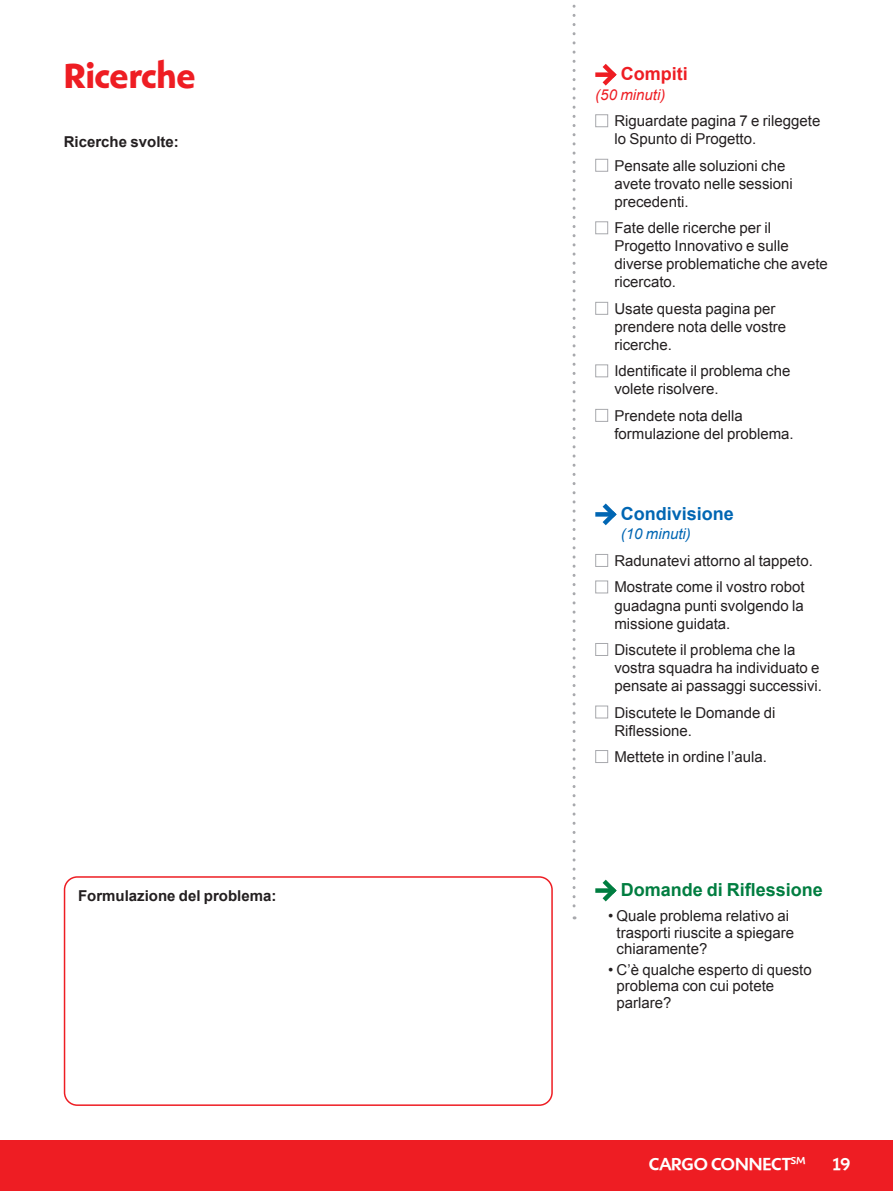
<style>
.page{position:relative;width:893px;height:1191px;background:#fff}
.page>*{position:absolute;margin:0;border:0;box-sizing:border-box;transform-origin:0 0}
.Header_24__right{font:700 36px "Shinn RR";color:#ee1d23}
.Subheader_Green{font:700 18px "Arial";color:#007d40}
.t1{font:500 18px "Shinn RR";color:#fff}
.Subheader_Blue{font:700 18px "Arial";color:#0166b3}
.Subheader_Red{font:700 18px "Arial";color:#ee1d23}
.Checkbox_txt_10{font:15px/18px "Arial";color:#231f20}
.Basic_Body_10__Bold{font:700 15px "Arial";color:#231f20}
.Subheader_Red-2{font:italic 15px "Arial";color:#ee1d23}
.Subheader_Blue-2{font:italic 15px "Arial";color:#0166b3}
</style>
<div class="page">
<div style="left:0;top:1140px;width:893px;height:51px;background:#ee1d23"></div>
<div style="left:64px;top:876px;width:489px;height:230px;border:2px solid #ee1d23;border-radius:13px"></div>
<div style="left:595px;top:72px;width:17px;height:5px;background:#ee1d23"></div>
<svg style="left:598px;top:64px;width:19px;height:22px"></svg>
<div style="left:595px;top:114px;width:13px;height:13px;border:1px solid #a8a9ad"></div>
<div style="left:595px;top:159px;width:13px;height:13px;border:1px solid #a8a9ad"></div>
<div style="left:595px;top:221px;width:13px;height:13px;border:1px solid #a8a9ad"></div>
<div style="left:595px;top:302px;width:13px;height:13px;border:1px solid #a8a9ad"></div>
<div style="left:595px;top:364px;width:13px;height:13px;border:1px solid #a8a9ad"></div>
<div style="left:595px;top:409px;width:13px;height:13px;border:1px solid #a8a9ad"></div>
<svg style="left:595px;top:512px;width:3px;height:4px"></svg>
<svg style="left:598px;top:503px;width:19px;height:23px"></svg>
<div style="left:595px;top:554px;width:13px;height:13px;border:1px solid #a8a9ad"></div>
<div style="left:595px;top:580px;width:13px;height:13px;border:1px solid #a8a9ad"></div>
<div style="left:595px;top:643px;width:13px;height:13px;border:1px solid #a8a9ad"></div>
<div style="left:595px;top:705px;width:13px;height:13px;border:1px solid #a8a9ad"></div>
<div style="left:595px;top:750px;width:13px;height:13px;border:1px solid #a8a9ad"></div>
<svg style="left:595px;top:888px;width:3px;height:4px"></svg>
<svg style="left:598px;top:879px;width:19px;height:23px"></svg>
<svg style="left:573px;top:4px;width:3px;height:915px"></svg>
<p class="Header_24__right" style="left:64px;top:54px;width:133px">Ricerche</p>
<p class="Subheader_Red" style="left:621px;top:62px;width:68px">Compiti</p>
<p class="Subheader_Red-2" style="left:595px;top:85px;width:72px">(50 minuti)</p>
<p class="Checkbox_txt_10" style="left:614px;top:112px;width:207px">Riguardate pagina 7 e rileggete lo Spunto di Progetto.</p>
<p class="Checkbox_txt_10" style="left:614px;top:157px;width:180px">Pensate alle soluzioni che avete trovato nelle sessioni precedenti.</p>
<p class="Checkbox_txt_10" style="left:614px;top:219px;width:215px">Fate delle ricerche per il<br>Progetto Innovativo e sulle diverse problematiche che avete ricercato.</p>
<p class="Checkbox_txt_10" style="left:614px;top:300px;width:173px">Usate questa pagina per prendere nota delle vostre ricerche.</p>
<p class="Checkbox_txt_10" style="left:614px;top:362px;width:177px">Identificate il problema che volete risolvere.</p>
<p class="Checkbox_txt_10" style="left:614px;top:407px;width:181px">Prendete nota della formulazione del problema.</p>
<p class="Basic_Body_10__Bold" style="left:64px;top:132px;width:117px">Ricerche svolte:</p>
<p class="Basic_Body_10__Bold" style="left:78px;top:886px;width:200px">Formulazione del problema:</p>
<p class="Subheader_Blue" style="left:621px;top:502px;width:115px">Condivisione</p>
<p class="Subheader_Blue-2" style="left:621px;top:524px;width:72px">(10 minuti)</p>
<p class="Checkbox_txt_10" style="left:614px;top:552px;width:200px">Radunatevi attorno al tappeto.</p>
<p class="Checkbox_txt_10" style="left:614px;top:578px;width:192px;text-align:justify">Mostrate come il vostro robot guadagna punti svolgendo la missione guidata.</p>
<p class="Checkbox_txt_10" style="left:614px;top:641px;width:209px">Discutete il problema che la vostra squadra ha individuato e pensate ai passaggi successivi.</p>
<p class="Checkbox_txt_10" style="left:614px;top:703px;width:162px">Discutete le Domande di<br>Riflessione.</p>
<p class="Checkbox_txt_10" style="left:614px;top:748px;width:154px">Mettete in ordine l’aula.</p>
<p class="Subheader_Green" style="left:621px;top:878px;width:204px">Domande di Riflessione</p>
<p class="Checkbox_txt_10" style="left:617px;top:907px;width:179px;line-height:16.5px;text-indent:-9px">• Quale problema relativo ai trasporti riuscite a spiegare chiaramente?</p>
<p class="Checkbox_txt_10" style="left:617px;top:961px;width:197px;line-height:16.5px;text-indent:-9px">• C’è qualche esperto di questo problema con cui potete parlare?</p>
<p class="t1" style="left:649px;top:1152px;width:158px">CARGO CONNECT<sup>SM</sup></p>
<p class="t1" style="left:833px;top:1152px;width:19px">19</p>
</div>
